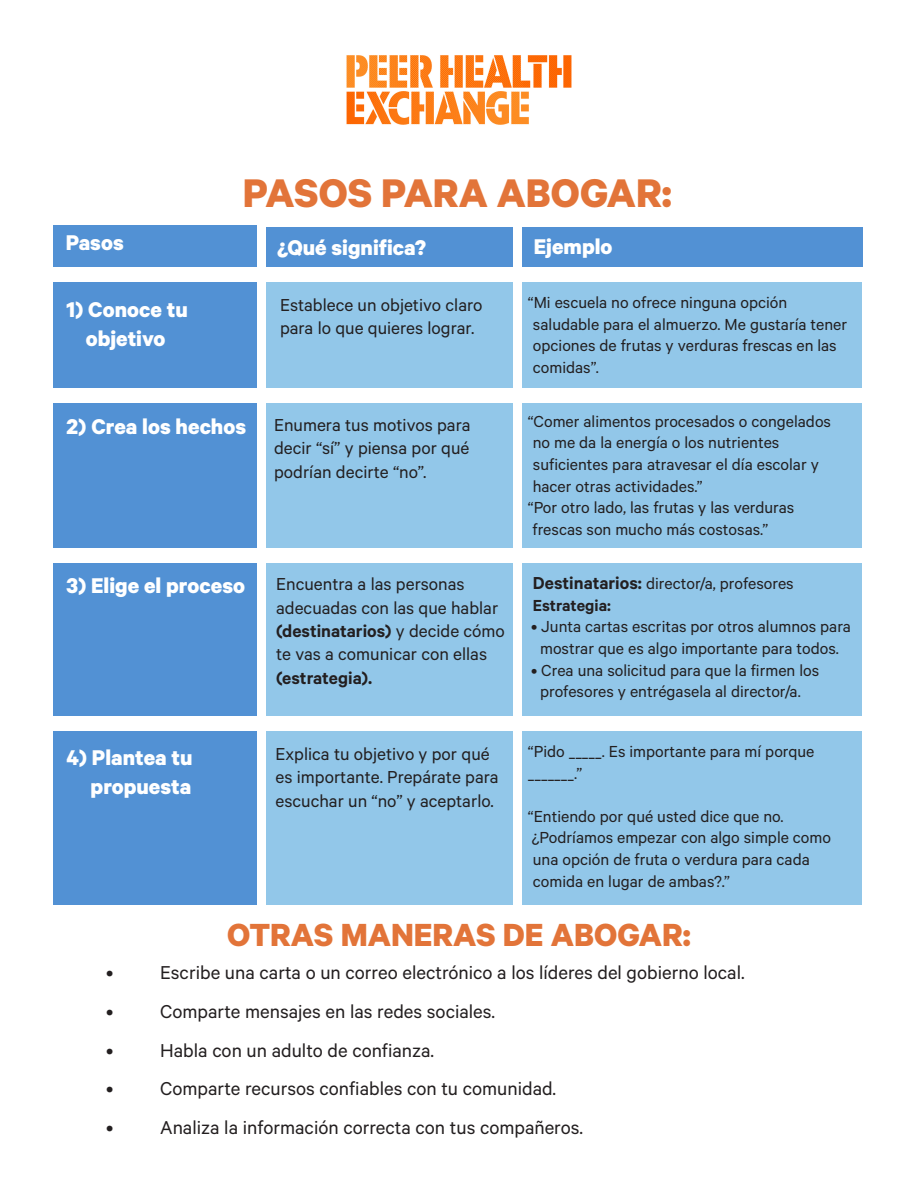
<style>
.page{position:relative;width:918px;height:1188px;background:#fff}
.page>*{position:absolute;margin:0;border:0;box-sizing:border-box;transform-origin:0 0}
.t1{font:700 45px "Calibre";color:#e27439}
.t2{font:700 36px "Calibre";color:#e27439}
.Categories_Steps{font:700 24px "Calibre";color:#fff}
.Examples{font:21px "Calibre";color:#231f20}
.t3{font:19.5px/23.4px "Calibre";color:#231f20}
.Examples-2{font:18px/21.6px "Calibre";color:#231f20}
.Examples-3{font:600 18px "Calibre";color:#231f20}
.s1{font-weight:600}
.s2{font-weight:600;font-size:19.5px}
</style>
<div class="page">
<div style="left:253px;top:266px;width:609px;height:638px;background:#92c7e9"></div>
<div style="left:53px;top:225px;width:209px;height:679px;background:#5291d4"></div>
<div style="left:262px;top:227px;width:600px;height:41px;background:#5291d4"></div>
<div style="left:43px;top:267px;width:848px;height:14px;background:#fff"></div>
<div style="left:43px;top:388px;width:848px;height:15px;background:#fff"></div>
<div style="left:34px;top:549px;width:847px;height:14px;background:#fff"></div>
<div style="left:27px;top:716px;width:848px;height:14px;background:#fff"></div>
<div style="left:258px;top:224px;width:8px;height:695px;background:#fff"></div>
<div style="left:513px;top:215px;width:9px;height:695px;background:#fff"></div>
<img style="left:346px;top:55px;width:226px;height:70px">
<p class="t1" style="left:243px;top:166px;width:430px">PASOS PARA ABOGAR:</p>
<p class="Categories_Steps" style="left:66px;top:228px;width:59px">Pasos</p>
<p class="Categories_Steps" style="left:277px;top:233px;width:151px">¿Qué significa?</p>
<p class="Categories_Steps" style="left:534px;top:231px;width:80px">Ejemplo</p>
<p class="Categories_Steps" style="left:67px;top:295px;width:123px">1) Conoce tu</p>
<p class="Categories_Steps" style="left:86px;top:324px;width:81px">objetivo</p>
<p class="t3" style="left:280px;top:292px;width:204px">Establece un objetivo claro para lo que quieres lograr.</p>
<p class="Examples-2" style="left:528px;top:291px;width:321px">“Mi escuela no ofrece ninguna opción saludable para el almuerzo. Me gustaría tener opciones de frutas y verduras frescas en las comidas”.</p>
<p class="Categories_Steps" style="left:67px;top:412px;width:181px">2) Crea los hechos</p>
<p class="t3" style="left:274px;top:412px;width:198px;text-align:justify">Enumera tus motivos para decir “sí” y piensa por qué podrían decirte “no”.</p>
<p class="Examples-2" style="left:528px;top:410px;width:305px">“Comer alimentos procesados o congelados no me da la energía o los nutrientes suficientes para atravesar el día escolar y hacer otras actividades.”</p>
<p class="Examples-2" style="left:528px;top:496px;width:268px">“Por otro lado, las frutas y las verduras frescas son mucho más costosas.”</p>
<p class="Categories_Steps" style="left:67px;top:571px;width:180px">3) Elige el proceso</p>
<p class="t3" style="left:276px;top:572px;width:230px">Encuentra a las personas adecuadas con las que hablar <span class="s1">(destinatarios)</span> y decide cómo te vas a comunicar con ellas <span class="s1">(estrategia).</span></p>
<p class="Examples-2" style="left:533px;top:572px;width:262px"><span class="s2">Destinatarios:</span> director/a, profesores</p>
<p class="Examples-3" style="left:533px;top:595px;width:80px">Estrategia:</p>
<p class="Examples-2" style="left:531px;top:615px;width:321px">• Junta cartas escritas por otros alumnos para</p>
<p class="Examples-2" style="left:540px;top:637px;width:300px">mostrar que es algo importante para todos.</p>
<p class="Examples-2" style="left:531px;top:659px;width:290px">• Crea una solicitud para que la firmen los</p>
<p class="Examples-2" style="left:540px;top:680px;width:262px">profesores y entrégasela al director/a.</p>
<p class="Categories_Steps" style="left:67px;top:743px;width:127px">4) Plantea tu</p>
<p class="Categories_Steps" style="left:91px;top:772px;width:102px">propuesta</p>
<p class="t3" style="left:276px;top:742px;width:225px">Explica tu objetivo y por qué es importante. Prepárate para escuchar un “no” y aceptarlo.</p>
<p class="Examples-2" style="left:528px;top:740px;width:288px">“Pido _____. Es importante para mí porque _______.”</p>
<p class="Examples-2" style="left:528px;top:805px;width:305px">“Entiendo por qué usted dice que no. ¿Podríamos empezar con algo simple como una opción de fruta o verdura para cada comida en lugar de ambas?.”</p>
<p class="t2" style="left:227px;top:913px;width:465px">OTRAS MANERAS DE ABOGAR:</p>
<p class="Examples" style="left:106px;top:960px;width:640px">• Escribe una carta o un correo electrónico a los líderes del gobierno local.</p>
<p class="Examples" style="left:106px;top:999px;width:390px">• Comparte mensajes en las redes sociales.</p>
<p class="Examples" style="left:106px;top:1038px;width:330px">• Habla con un adulto de confianza.</p>
<p class="Examples" style="left:106px;top:1077px;width:452px">• Comparte recursos confiables con tu comunidad.</p>
<p class="Examples" style="left:106px;top:1115px;width:478px">• Analiza la información correcta con tus compañeros.</p>
</div>
